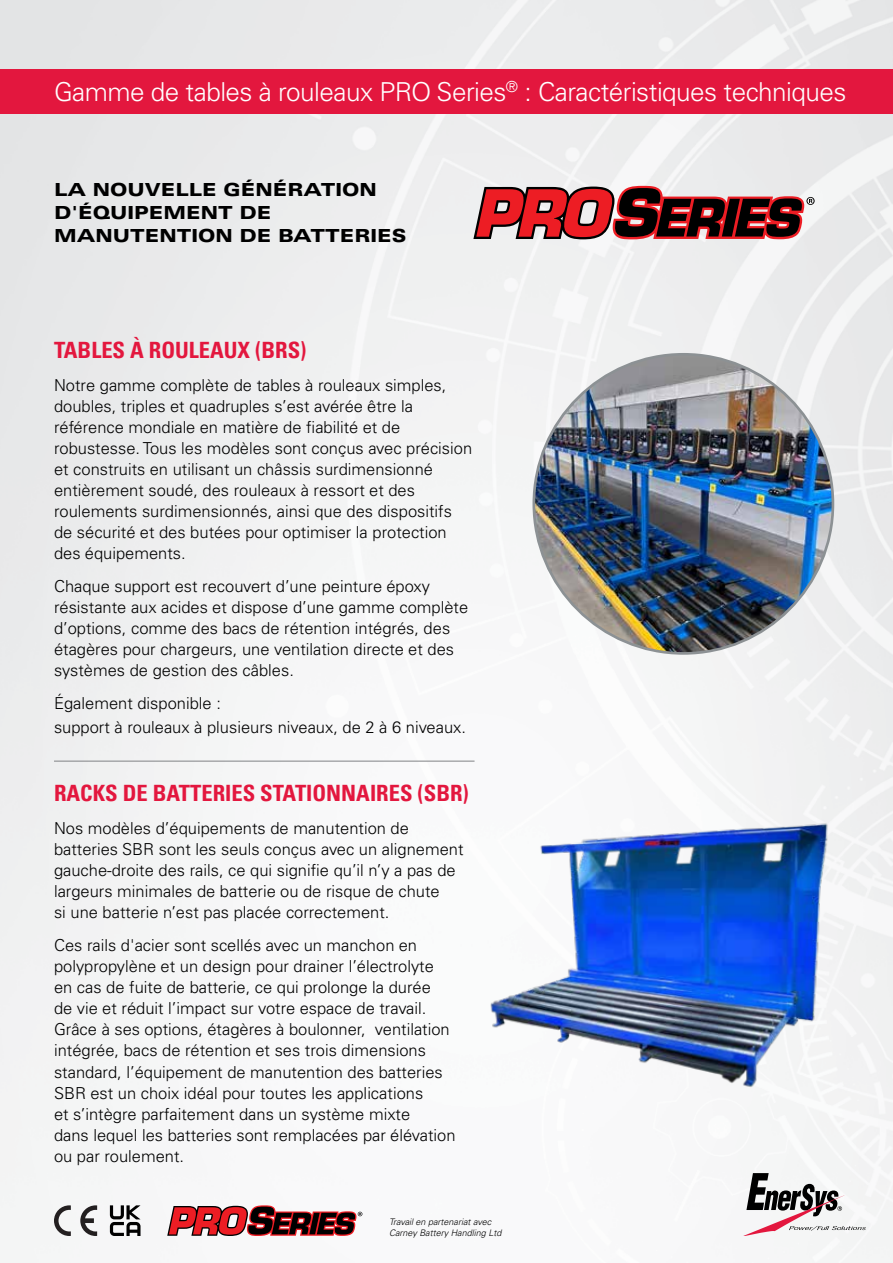
<style>
.page{position:relative;width:893px;height:1263px;background:#fff}
.page>*{position:absolute;margin:0;border:0;box-sizing:border-box;transform-origin:0 0}
.t1{font:300 26.1px "Univers LT Pro 45";letter-spacing:-.02em;color:#fff}
.t2{font:700 condensed 22.5px "Univers LT Pro";color:#e3173e}
.t3{font:900 expanded 18px/23.2px "Univers LT Pro";color:#000}
.t4{font:300 16.5px/21px "Univers LT Pro 45";color:#000}
.t5{font:italic 300 9px/10.8px "Univers LT Pro 45";color:#000}
</style>
<div class="page">
<div style="left:0;top:69px;width:893px;height:45px;background:#e3173e"></div>
<hr style="left:54px;top:761px;width:421px;height:1px;background:#808285">
<svg style="left:742px;top:1173px;width:124px;height:63px"></svg>
<svg style="left:473px;top:186px;width:342px;height:53px"></svg>
<img style="left:475px;top:801px;width:391px;height:328px">
<img style="left:534px;top:354px;width:299px;height:299px;border-radius:150px">
<svg style="left:54px;top:1205px;width:17px;height:31px"></svg>
<svg style="left:80px;top:1205px;width:17px;height:31px"></svg>
<svg style="left:110px;top:1205px;width:31px;height:31px"></svg>
<svg style="left:167px;top:1205px;width:195px;height:31px"></svg>
<h1 class="t1" style="left:54px;top:76px;width:794px">Gamme de tables à rouleaux PRO Series<sup>®</sup> : Caractéristiques techniques</h1>
<p class="t3" style="left:54px;top:178px;width:354px">LA NOUVELLE GÉNÉRATION<br>D'ÉQUIPEMENT DE<br>MANUTENTION DE BATTERIES</p>
<h2 class="t2" style="left:54px;top:336px;width:254px">TABLES À ROULEAUX (BRS)</h2>
<p class="t4" style="left:54px;top:375px;width:420px">Notre gamme complète de tables à rouleaux simples, doubles, triples et quadruples s’est avérée être la référence mondiale en matière de fiabilité et de robustesse. Tous les modèles sont conçus avec précision et construits en utilisant un châssis surdimensionné entièrement soudé, des rouleaux à ressort et des roulements surdimensionnés, ainsi que des dispositifs de sécurité et des butées pour optimiser la protection des équipements.</p>
<p class="t4" style="left:54px;top:576px;width:416px">Chaque support est recouvert d’une peinture époxy résistante aux acides et dispose d’une gamme complète d’options, comme des bacs de rétention intégrés, des étagères pour chargeurs, une ventilation directe et des systèmes de gestion des câbles.</p>
<p class="t4" style="left:54px;top:692px;width:414px;line-height:23.5px">Également disponible :<br>support à rouleaux à plusieurs niveaux, de 2 à 6 niveaux.</p>
<h2 class="t2" style="left:54px;top:780px;width:416px">RACKS DE BATTERIES STATIONNAIRES (SBR)</h2>
<p class="t4" style="left:54px;top:818px;width:411px">Nos modèles d’équipements de manutention de batteries SBR sont les seuls conçus avec un alignement gauche-droite des rails, ce qui signifie qu’il n’y a pas de largeurs minimales de batterie ou de risque de chute<br>si une batterie n’est pas placée correctement.</p>
<p class="t4" style="left:54px;top:935px;width:403px">Ces rails d'acier sont scellés avec un manchon en polypropylène et un design pour drainer l’électrolyte en cas de fuite de batterie, ce qui prolonge la durée<br>de vie et réduit l’impact sur votre espace de travail.<br>Grâce à ses options, étagères à boulonner, ventilation intégrée, bacs de rétention et ses trois dimensions standard, l’équipement de manutention des batteries SBR est un choix idéal pour toutes les applications<br>et s’intègre parfaitement dans un système mixte<br>dans lequel les batteries sont remplacées par élévation ou par roulement.</p>
<p class="t5" style="left:389px;top:1217px;width:114px">Travail en partenariat avec<br>Carney Battery Handling Ltd</p>
</div>
